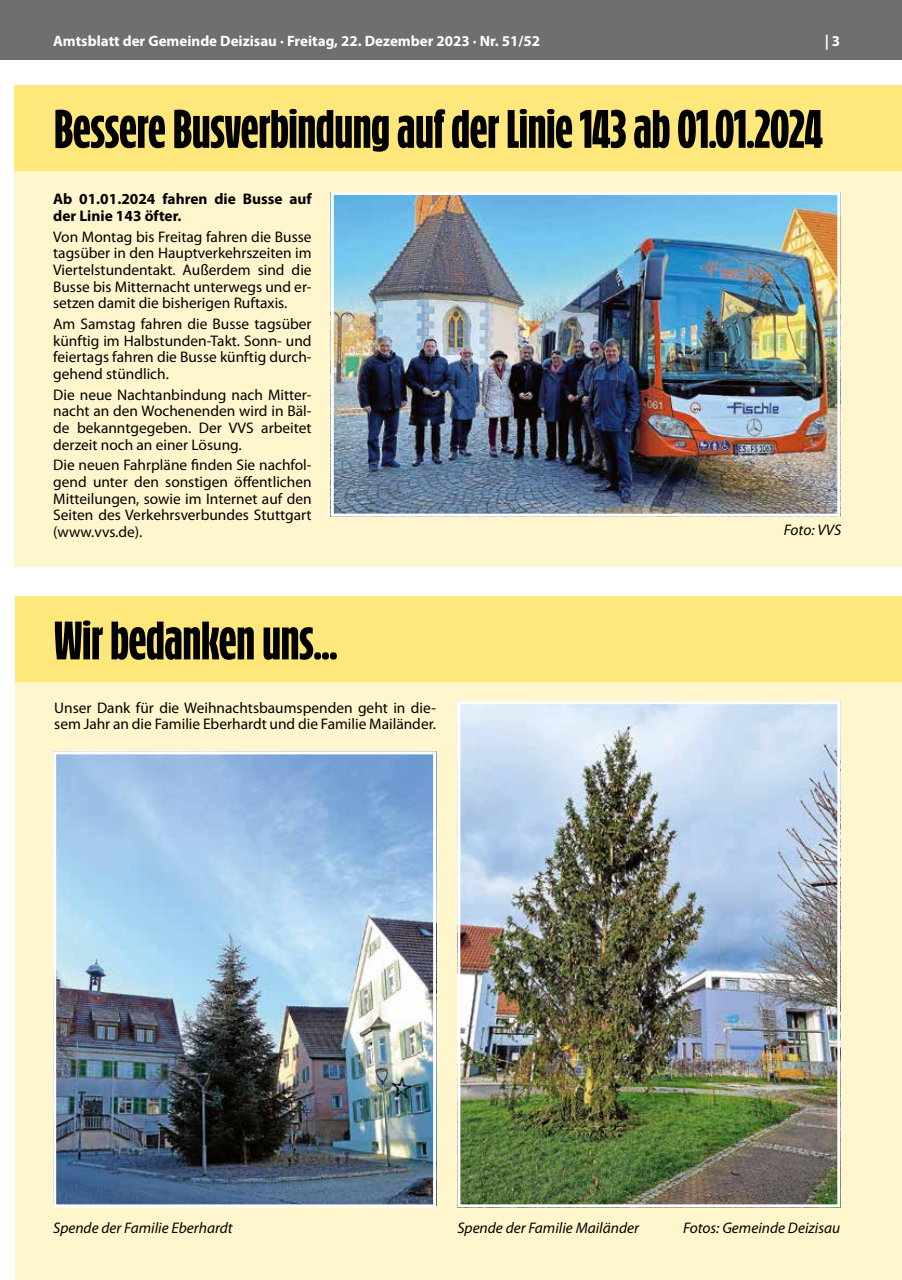
<style>
.page{position:relative;width:902px;height:1280px;background:#fff}
.page>*{position:absolute;margin:0;border:0;box-sizing:border-box;transform-origin:0 0}
.t1{font:800 54px "Bufalino";color:#000}
.t2{font:15.3px/16.6px "Myriad Pro";color:#000;text-align:justify}
.t3{font:italic 15.3px "Myriad Pro";color:#000}
.t4{font:700 15.3px/16.6px "Myriad Pro";color:#000}
.t5{font:700 15px "Myriad Pro";color:#fff}
</style>
<div class="page">
<div style="left:0;top:0;width:901px;height:60px;background:#6f6f6f"></div>
<div style="left:15px;top:597px;width:886px;height:683px;background:#fff6cd"></div>
<div style="left:15px;top:85px;width:886px;height:482px;background:#fff6cd"></div>
<img style="left:335px;top:196px;width:501px;height:317px">
<div style="left:331px;top:192px;width:509px;height:325px;border:3px solid #fff"></div>
<div style="left:15px;top:85px;width:886px;height:85px;background:#ffe87b"></div>
<div style="left:15px;top:597px;width:886px;height:85px;background:#ffe87b"></div>
<img style="left:461px;top:705px;width:375px;height:498px">
<div style="left:457px;top:701px;width:383px;height:506px;border:3px solid #fff"></div>
<img style="left:57px;top:755px;width:375px;height:448px">
<div style="left:53px;top:751px;width:383px;height:456px;border:3px solid #fff"></div>
<p class="t5" style="left:53px;top:31px;width:488px">Amtsblatt der Gemeinde Deizisau · Freitag, 22. Dezember 2023 · Nr. 51/52</p>
<p class="t5" style="left:824px;top:31px;width:17px">| 3</p>
<h1 class="t1" style="left:54px;top:106px;width:769px">Bessere Busverbindung auf der Linie 143 ab 01.01.2024</h1>
<p class="t4" style="left:53px;top:190px;width:260px">Ab 01.01.2024 fahren die Busse auf der Linie 143 öfter.</p>
<p class="t2" style="left:53px;top:228px;width:260px">Von Montag bis Freitag fahren die Busse tagsüber in den Hauptverkehrszeiten im Viertelstundentakt. Außerdem sind die Busse bis Mitternacht unterwegs und er&shy;setzen damit die bisherigen Ruftaxis.</p>
<p class="t2" style="left:53px;top:315px;width:260px">Am Samstag fahren die Busse tagsüber künftig im Halbstunden-Takt. Sonn- und feiertags fahren die Busse künftig durch&shy;gehend stündlich.</p>
<p class="t2" style="left:53px;top:386px;width:260px">Die neue Nachtanbindung nach Mitter&shy;nacht an den Wochenenden wird in Bäl&shy;de bekanntgegeben. Der VVS arbeitet derzeit noch an einer Lösung.</p>
<p class="t2" style="left:53px;top:457px;width:260px">Die neuen Fahrpläne finden Sie nachfol&shy;gend unter den sonstigen öffentlichen Mitteilungen, sowie im Internet auf den Seiten des Verkehrsverbundes Stuttgart (www.vvs.de).</p>
<h1 class="t1" style="left:54px;top:617px;width:284px">Wir bedanken uns...</h1>
<p class="t2" style="left:54px;top:699px;width:383px">Unser Dank für die Weihnachtsbaumspenden geht in die&shy;sem Jahr an die Familie Eberhardt und die Familie Mailänder.</p>
<p class="t3" style="left:783px;top:521px;width:59px">Foto: VVS</p>
<p class="t3" style="left:53px;top:1218px;width:181px">Spende der Familie Eberhardt</p>
<p class="t3" style="left:457px;top:1218px;width:183px">Spende der Familie Mailänder</p>
<p class="t3" style="left:683px;top:1218px;width:159px">Fotos: Gemeinde Deizisau</p>
</div>
